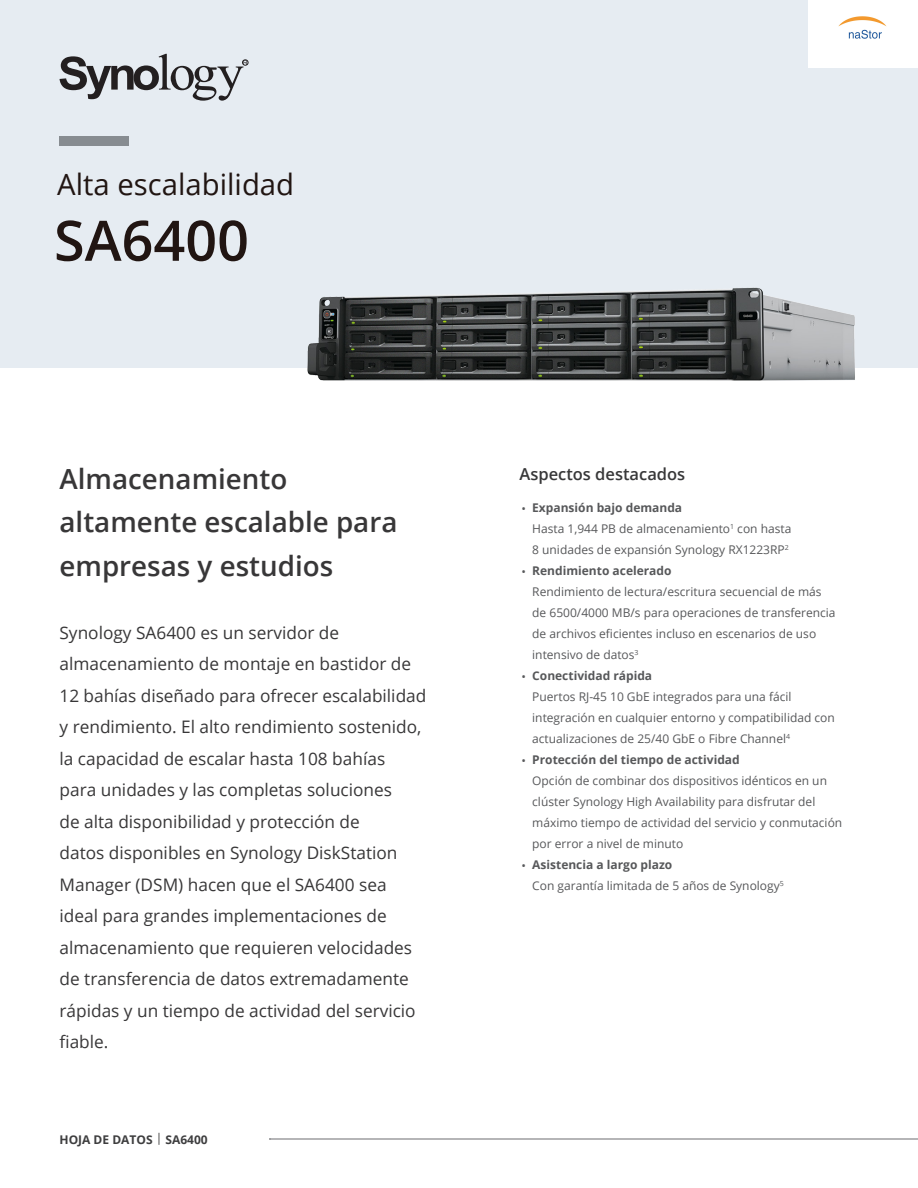
<style>
.page{position:relative;width:918px;height:1188px;background:#fff}
.page>*{position:absolute;margin:0;border:0;box-sizing:border-box;transform-origin:0 0}
.Model_Name{font:600 55.8px "Open Sans";color:#211512}
.Product_Type{font:29.25px "Open Sans";color:#211512}
.Introduction_Title{font:600 27.75px/43.5px "Open Sans";color:#383738}
.Introduction{font:17.25px/31.5px "Open Sans";color:#383738}
.Selling_Title{font:600 16.5px "Open Sans";color:#383839}
.Selling_Points{font:12px/21px "Open Sans";color:#57585a}
.t1{font:700 12px "Open Sans";color:#57585a}
.t2{font:700 12px "Open Sans";color:#3e3e3f}
.s1{font-weight:400}
.s2{font-weight:700}
</style>
<div class="page">
<div style="left:0;top:0;width:918px;height:368px;background:#e6ecf2"></div>
<div style="left:60px;top:136px;width:69px;height:10px;background:#878c91"></div>
<svg style="left:60px;top:54px;width:188px;height:47px"></svg>
<hr style="left:270px;top:1139px;width:648px;height:1px;background:#6c6d70">
<img style="left:307px;top:287px;width:548px;height:94px">
<div style="left:808px;top:0;width:110px;height:67px;background:#fff"></div>
<p class="Product_Type" style="left:57px;top:165px;width:238px">Alta escalabilidad</p>
<p class="Model_Name" style="left:54px;top:202px;width:197px">SA6400</p>
<p class="Introduction_Title" style="left:60px;top:457px;width:339px">Almacenamiento altamente escalable para empresas y estudios</p>
<p class="Introduction" style="left:60px;top:616px;width:368px">Synology SA6400 es un servidor de almacenamiento de montaje en bastidor de 12 bahías diseñado para ofrecer escalabilidad y rendimiento. El alto rendimiento sostenido, la capacidad de escalar hasta 108 bahías<br>para unidades y las completas soluciones<br>de alta disponibilidad y protección de<br>datos disponibles en Synology DiskStation Manager (DSM) hacen que el SA6400 sea ideal para grandes implementaciones de almacenamiento que requieren velocidades de transferencia de datos extremadamente rápidas y un tiempo de actividad del servicio fiable.</p>
<p class="t2" style="left:60px;top:1131px;width:150px">HOJA DE DATOS <span class="s1">|</span> SA6400</p>
<p class="Selling_Title" style="left:520px;top:463px;width:167px">Aspectos destacados</p>
<p class="t1" style="left:522px;top:499px;width:162px"><span class="s1">•</span> Expansión bajo demanda</p>
<p class="Selling_Points" style="left:532px;top:517px;width:261px">Hasta 1,944 PB de almacenamiento<sup>1</sup> con hasta<br>8 unidades de expansión Synology RX1223RP<sup>2</sup></p>
<p class="t1" style="left:522px;top:562px;width:151px"><span class="s1">•</span> Rendimiento acelerado</p>
<p class="Selling_Points" style="left:532px;top:580px;width:305px">Rendimiento de lectura/escritura secuencial de más de 6500/4000 MB/s para operaciones de transferencia de archivos eficientes incluso en escenarios de uso</p>
<p class="Selling_Points" style="left:532px;top:643px;width:108px">intensivo de datos<sup>3</sup></p>
<p class="Selling_Points" style="left:532px;top:664px;width:304px;text-indent:-11px">• <span class="s2">Conectividad rápida<br></span>Puertos RJ-45 10 GbE integrados para una fácil integración en cualquier entorno y compatibilidad con actualizaciones de 25/40 GbE o Fibre Channel<sup>4</sup></p>
<p class="t1" style="left:522px;top:751px;width:220px"><span class="s1">•</span> Protección del tiempo de actividad</p>
<p class="Selling_Points" style="left:532px;top:769px;width:312px">Opción de combinar dos dispositivos idénticos en un clúster Synology High Availability para disfrutar del máximo tiempo de actividad del servicio y conmutación por error a nivel de minuto</p>
<p class="t1" style="left:522px;top:856px;width:152px"><span class="s1">•</span> Asistencia a largo plazo</p>
<p class="Selling_Points" style="left:532px;top:874px;width:253px">Con garantía limitada de 5 años de Synology<sup>5</sup></p>
</div>
